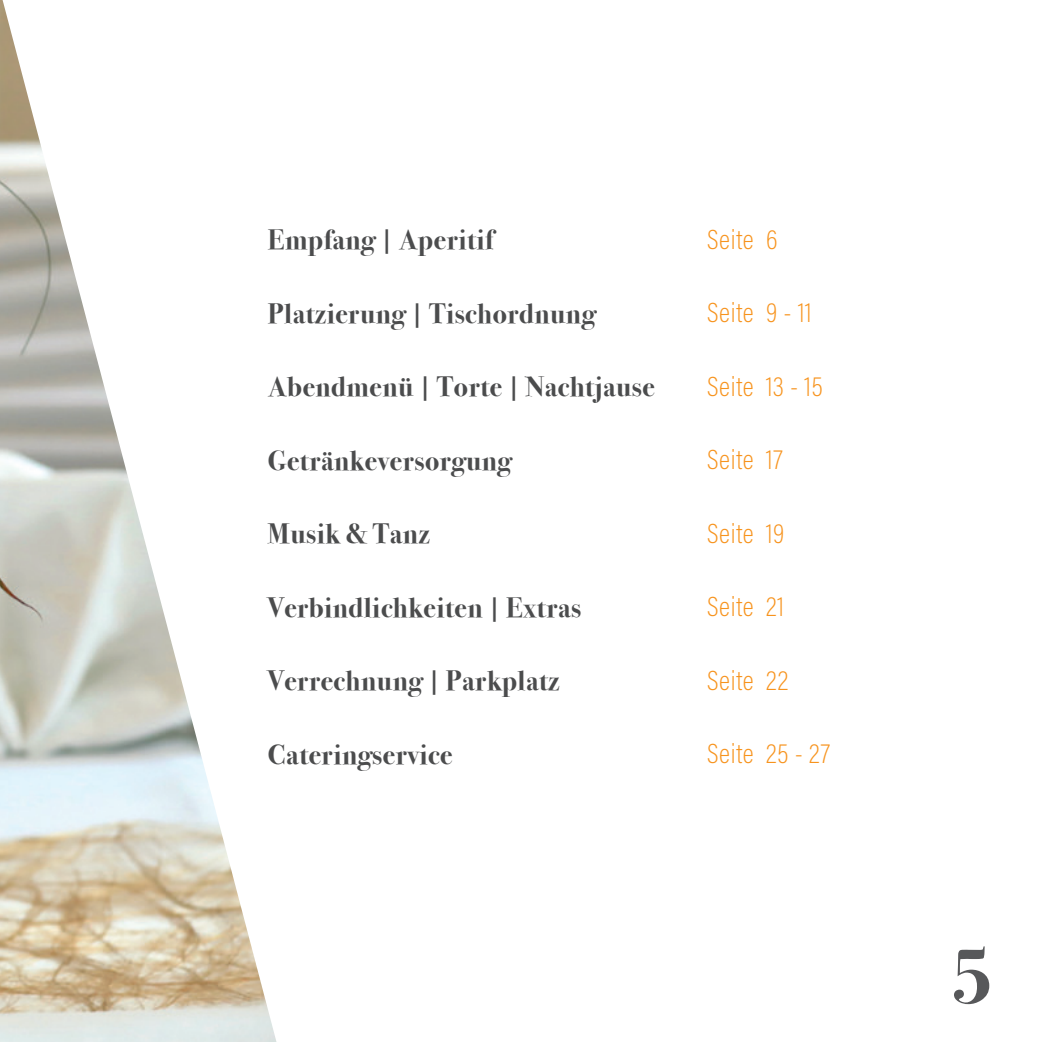
<style>
.page{position:relative;width:1042px;height:1042px;background:#fff}
.page>*{position:absolute;margin:0;border:0;box-sizing:border-box;transform-origin:0 0}
.t1{font:700 82.25px "Bodoni Svty Two OSITCTT";color:#57585a}
.t2{font:700 28px "Bodoni Svty Two OSITCTT";letter-spacing:.02em;color:#4b4c4d}
.t3{font:200 28px "Acumin Pro Cond";letter-spacing:.025em;color:#f7931d}
</style>
<div class="page">
<img style="left:0;top:0;width:276px;height:1042px">
<p class="t2" style="left:268px;top:223px;width:227px">Empfang | Aperitif</p>
<p class="t3" style="left:707px;top:221px;width:72px">Seite 6</p>
<p class="t2" style="left:268px;top:297px;width:329px">Platzierung | Tischordnung</p>
<p class="t3" style="left:707px;top:295px;width:106px">Seite 9 - 11</p>
<p class="t2" style="left:268px;top:370px;width:388px">Abendmenü | Torte | Nachtjause</p>
<p class="t3" style="left:707px;top:368px;width:117px">Seite 13 - 15</p>
<p class="t2" style="left:268px;top:444px;width:245px">Getränkeversorgung</p>
<p class="t3" style="left:707px;top:442px;width:77px">Seite 17</p>
<p class="t2" style="left:268px;top:517px;width:163px">Musik &amp; Tanz</p>
<p class="t3" style="left:707px;top:515px;width:79px">Seite 19</p>
<p class="t2" style="left:268px;top:591px;width:315px">Verbindlichkeiten | Extras</p>
<p class="t3" style="left:707px;top:589px;width:79px">Seite 21</p>
<p class="t2" style="left:268px;top:664px;width:293px">Verrechnung | Parkplatz</p>
<p class="t3" style="left:707px;top:662px;width:83px">Seite 22</p>
<p class="t2" style="left:268px;top:738px;width:186px">Cateringservice</p>
<p class="t3" style="left:707px;top:736px;width:124px">Seite 25 - 27</p>
<h1 class="t1" style="left:953px;top:909px;width:38px">5</h1>
</div>
